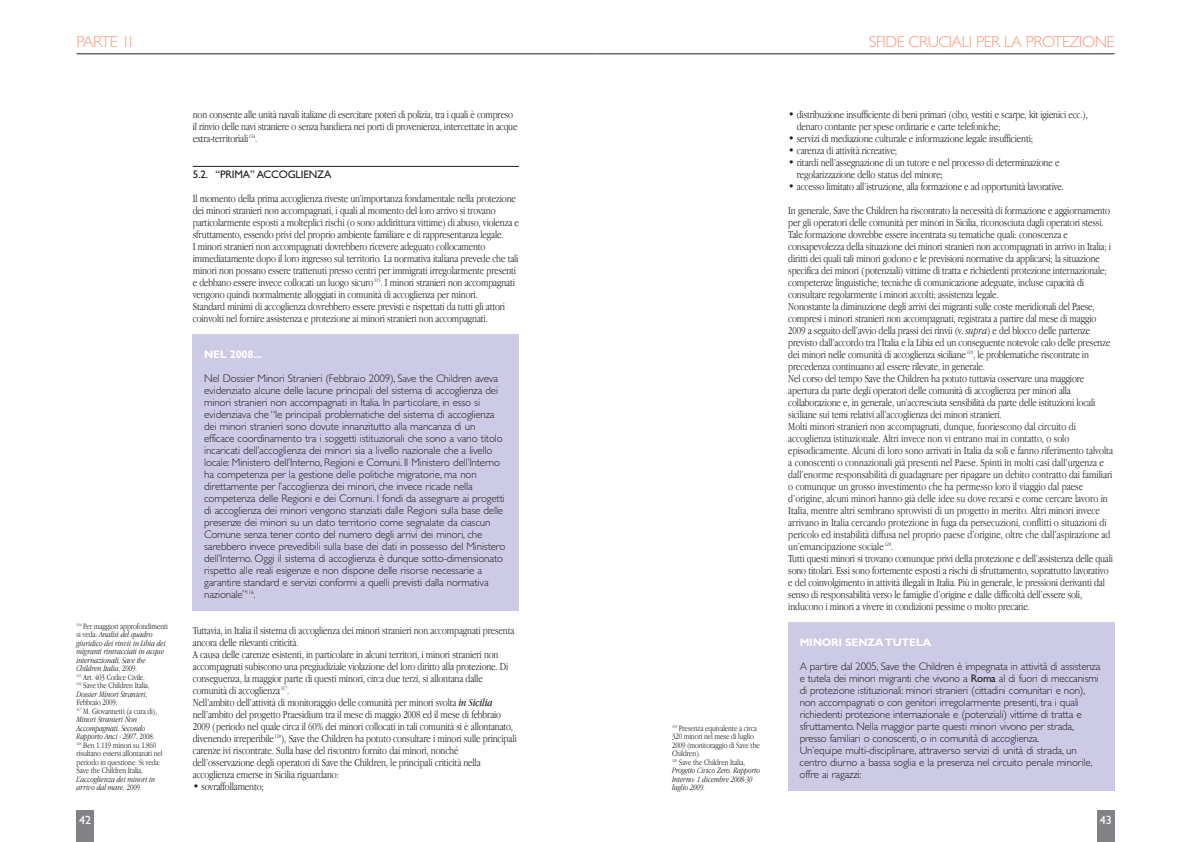
<style>
.page{position:relative;width:1191px;height:842px;background:#fff}
.page>*{position:absolute;margin:0;border:0;box-sizing:border-box;transform-origin:0 0}
.t1{font:300 16px "Gill Sans";letter-spacing:-.03em;color:#f6977a}
.t2{font:12px "Gill Sans";color:#fff}
.t3{font:300 11px/12px "Apple Garamond";letter-spacing:-.01em;color:#231f20}
.t4{font:300 11px/12px "Gill Sans";letter-spacing:-.015em;color:#231f20}
.t5{font:700 11px "Gill Sans";letter-spacing:-.015em;color:#fff}
.t6{font:11px "Gill Sans";letter-spacing:-.015em;color:#231f20}
.t7{font:300 8.5px/8.5px "Apple Garamond";letter-spacing:-.01em;color:#231f20}
.t8{font:italic 300 8.5px/8.5px "Apple Garamond";letter-spacing:-.01em;color:#231f20}
.s1{font-style:italic}
.s2{font-style:normal}
.s3{font-weight:400;font-style:italic}
.s4{font-weight:400}
</style>
<div class="page">
<div style="left:1097px;top:810px;width:17px;height:32px;background:#808285"></div>
<div style="left:77px;top:810px;width:17px;height:32px;background:#808285"></div>
<hr style="left:595px;top:53px;width:519px;height:1px;background:#231f20">
<hr style="left:77px;top:53px;width:518px;height:1px;background:#231f20">
<div style="left:193px;top:334px;width:326px;height:276px;background:#cccae4"></div>
<div style="left:788px;top:622px;width:326px;height:168px;background:#cccae4"></div>
<hr style="left:193px;top:166px;width:326px;height:1px;background:#231f20">
<h1 class="t1" style="left:77px;top:35px;width:57px">PARTE 1I</h1>
<p class="t7" style="left:77px;top:622px;width:93px"><sup>114</sup> Per maggiori approfondimenti si veda: <span class="s1">Analisi del quadro giuridico dei rinvii in Libia dei migranti rintracciati in acque internazionali, Save the<br>Children Italia</span>, 2009.<br><sup>115</sup> Art. 403 Codice Civile.<br><sup>116</sup> Save the Children Italia,<br><span class="s1">Dossier Minori Stranieri</span>,<br>Febbraio 2009.<br><sup>117</sup> M. Giovannetti (a cura di),<br><span class="s1">Minori Stranieri Non<br>Accompagnati. Secondo<br>Rapporto Anci - 2007</span>, 2008.<br><sup>118</sup> Ben 1.119 minori su 1.860 risultano essersi allontanati nel periodo in questione. Si veda:<br>Save the Children Italia,</p>
<p class="t8" style="left:77px;top:775px;width:80px">L’accoglienza dei minori in arrivo dal mare, <span class="s2">2009.</span></p>
<p class="t2" style="left:79px;top:815px;width:13px">42</p>
<p class="t3" style="left:193px;top:109px;width:326px">non consente alle unità navali italiane di esercitare poteri di polizia, tra i quali è compreso il rinvio delle navi straniere o senza bandiera nei porti di provenienza, intercettate in acque extra-territoriali <sup>114</sup>.</p>
<p class="t6" style="left:193px;top:170px;width:140px">5.2. “PRIMA” ACCOGLIENZA</p>
<p class="t3" style="left:193px;top:193px;width:327px">Il momento della prima accoglienza riveste un’importanza fondamentale nella protezione dei minori stranieri non accompagnati, i quali al momento del loro arrivo si trovano particolarmente esposti a molteplici rischi (o sono addirittura vittime) di abuso, violenza e sfruttamento, essendo privi del proprio ambiente familiare e di rappresentanza legale.<br>I minori stranieri non accompagnati dovrebbero ricevere adeguato collocamento immediatamente dopo il loro ingresso sul territorio. La normativa italiana prevede che tali minori non possano essere trattenuti presso centri per immigrati irregolarmente presenti e debbano essere invece collocati un luogo sicuro<sup>115</sup>. I minori stranieri non accompagnati vengono quindi normalmente alloggiati in comunità di accoglienza per minori.<br>Standard minimi di accoglienza dovrebbero essere previsti e rispettati da tutti gli attori coinvolti nel fornire assistenza e protezione ai minori stranieri non accompagnati.</p>
<p class="t5" style="left:204px;top:350px;width:59px">NEL 2008...</p>
<p class="t4" style="left:204px;top:373px;width:303px">Nel Dossier Minori Stranieri (Febbraio 2009), Save the Children aveva evidenziato alcune delle lacune principali del sistema di accoglienza dei minori stranieri non accompagnati in Italia. In particolare, in esso si evidenziava che “le principali problematiche del sistema di accoglienza dei minori stranieri sono dovute innanzitutto alla mancanza di un efficace coordinamento tra i soggetti istituzionali che sono a vario titolo incaricati dell’accoglienza dei minori sia a livello nazionale che a livello locale: Ministero dell’Interno, Regioni e Comuni. Il Ministero dell’Interno ha competenza per la gestione delle politiche migratorie, ma non direttamente per l’accoglienza dei minori, che invece ricade nella competenza delle Regioni e dei Comuni. I fondi da assegnare ai progetti di accoglienza dei minori vengono stanziati dalle Regioni sulla base delle presenze dei minori su un dato territorio come segnalate da ciascun Comune senza tener conto del numero degli arrivi dei minori, che sarebbero invece prevedibili sulla base dei dati in possesso del Ministero dell’Interno. Oggi il sistema di accoglienza è dunque sotto-dimensionato rispetto alle reali esigenze e non dispone delle risorse necessarie a garantire standard e servizi conformi a quelli previsti dalla normativa nazionale”<sup>116</sup>.</p>
<p class="t3" style="left:193px;top:625px;width:325px">Tuttavia, in Italia il sistema di accoglienza dei minori stranieri non accompagnati presenta ancora delle rilevanti criticità.<br>A causa delle carenze esistenti, in particolare in alcuni territori, i minori stranieri non accompagnati subiscono una pregiudiziale violazione del loro diritto alla protezione. Di conseguenza, la maggior parte di questi minori, circa due terzi, si allontana dalle comunità di accoglienza <sup>117</sup>.<br>Nell’ambito dell’attività di monitoraggio delle comunità per minori svolta <span class="s3">in Sicilia </span>nell’ambito del progetto Praesidium tra il mese di maggio 2008 ed il mese di febbraio 2009 (periodo nel quale circa il 60% dei minori collocati in tali comunità si è allontanato, divenendo irreperibile <sup>118</sup>), Save the Children ha potuto consultare i minori sulle principali carenze ivi riscontrate. Sulla base del riscontro fornito dai minori, nonché dell’osservazione degli operatori di Save the Children, le principali criticità nella accoglienza emerse in Sicilia riguardano:</p>
<p class="t3" style="left:193px;top:781px;width:73px">• sovraffollamento;</p>
<p class="t7" style="left:672px;top:724px;width:89px"><sup>119</sup> Presenza equivalente a circa<br>320 minori nel mese di luglio<br>2009 (monitoraggio di Save the<br>Children).<br><sup>120</sup> Save the Children Italia,<br><span class="s1">Progetto Civico Zero. Rapporto<br>Interno: 1 dicembre 2008-30 luglio 2009</span>.</p>
<h1 class="t1" style="left:869px;top:35px;width:247px">SFIDE CRUCIALI PER LA PROTEZIONE</h1>
<p class="t3" style="left:797px;top:109px;width:293px;text-indent:-9px">• distribuzione insufficiente di beni primari (cibo, vestiti e scarpe, kit igienici ecc.), denaro contante per spese ordinarie e carte telefoniche;</p>
<p class="t3" style="left:788px;top:133px;width:246px">• servizi di mediazione culturale e informazione legale insufficienti;</p>
<p class="t3" style="left:788px;top:145px;width:110px">• carenza di attività ricreative;</p>
<p class="t3" style="left:797px;top:157px;width:264px;text-indent:-9px">• ritardi nell’assegnazione di un tutore e nel processo di determinazione e regolarizzazione dello status del minore;</p>
<p class="t3" style="left:788px;top:175px;width:323px;line-height:24px">• accesso limitato all’istruzione, alla formazione e ad opportunità lavorative.<br>In generale, Save the Children ha riscontrato la necessità di formazione e aggiornamento</p>
<p class="t3" style="left:788px;top:217px;width:326px">per gli operatori delle comunità per minori in Sicilia, riconosciuta dagli operatori stessi.<br>Tale formazione dovrebbe essere incentrata su tematiche quali: conoscenza e consapevolezza della situazione dei minori stranieri non accompagnati in arrivo in Italia; i diritti dei quali tali minori godono e le previsioni normative da applicarsi; la situazione specifica dei minori (potenziali) vittime di tratta e richiedenti protezione internazionale; competenze linguistiche; tecniche di comunicazione adeguate, incluse capacità di consultare regolarmente i minori accolti; assistenza legale.<br>Nonostante la diminuzione degli arrivi dei migranti sulle coste meridionali del Paese, compresi i minori stranieri non accompagnati, registrata a partire dal mese di maggio 2009 a seguito dell’avvio della prassi dei rinvii (v. <span class="s1">supra</span>) e del blocco delle partenze previsto dall’accordo tra l’Italia e la Libia ed un conseguente notevole calo delle presenze dei minori nelle comunità di accoglienza siciliane <sup>119</sup>, le problematiche riscontrate in precedenza continuano ad essere rilevate, in generale.<br>Nel corso del tempo Save the Children ha potuto tuttavia osservare una maggiore apertura da parte degli operatori delle comunità di accoglienza per minori alla collaborazione e, in generale, un’accresciuta sensibilità da parte delle istituzioni locali siciliane sui temi relativi all’accoglienza dei minori stranieri.<br>Molti minori stranieri non accompagnati, dunque, fuoriescono dal circuito di accoglienza istituzionale. Altri invece non vi entrano mai in contatto, o solo episodicamente. Alcuni di loro sono arrivati in Italia da soli e fanno riferimento talvolta a conoscenti o connazionali già presenti nel Paese. Spinti in molti casi dall’urgenza e dall’enorme responsabilità di guadagnare per ripagare un debito contratto dai familiari o comunque un grosso investimento che ha permesso loro il viaggio dal paese d’origine, alcuni minori hanno già delle idee su dove recarsi e come cercare lavoro in Italia, mentre altri sembrano sprovvisti di un progetto in merito. Altri minori invece arrivano in Italia cercando protezione in fuga da persecuzioni, conflitti o situazioni di pericolo ed instabilità diffusa nel proprio paese d’origine, oltre che dall’aspirazione ad un’emancipazione sociale <sup>120</sup>.<br>Tutti questi minori si trovano comunque privi della protezione e dell’assistenza delle quali sono titolari. Essi sono fortemente esposti a rischi di sfruttamento, soprattutto lavorativo e del coinvolgimento in attività illegali in Italia. Più in generale, le pressioni derivanti dal senso di responsabilità verso le famiglie d’origine e dalle difficoltà dell’essere soli, inducono i minori a vivere in condizioni pessime o molto precarie.</p>
<p class="t5" style="left:799px;top:638px;width:133px">MINORI SENZA TUTELA</p>
<p class="t4" style="left:799px;top:661px;width:302px">A partire dal 2005, Save the Children è impegnata in attività di assistenza e tutela dei minori migranti che vivono a <span class="s4">Roma</span> al di fuori di meccanismi di protezione istituzionali: minori stranieri (cittadini comunitari e non), non accompagnati o con genitori irregolarmente presenti, tra i quali richiedenti protezione internazionale e (potenziali) vittime di tratta e sfruttamento. Nella maggior parte questi minori vivono per strada, presso familiari o conoscenti, o in comunità di accoglienza.<br>Un’equipe multi-disciplinare, attraverso servizi di unità di strada, un centro diurno a bassa soglia e la presenza nel circuito penale minorile, offre ai ragazzi:</p>
<p class="t2" style="left:1099px;top:815px;width:13px">43</p>
</div>
